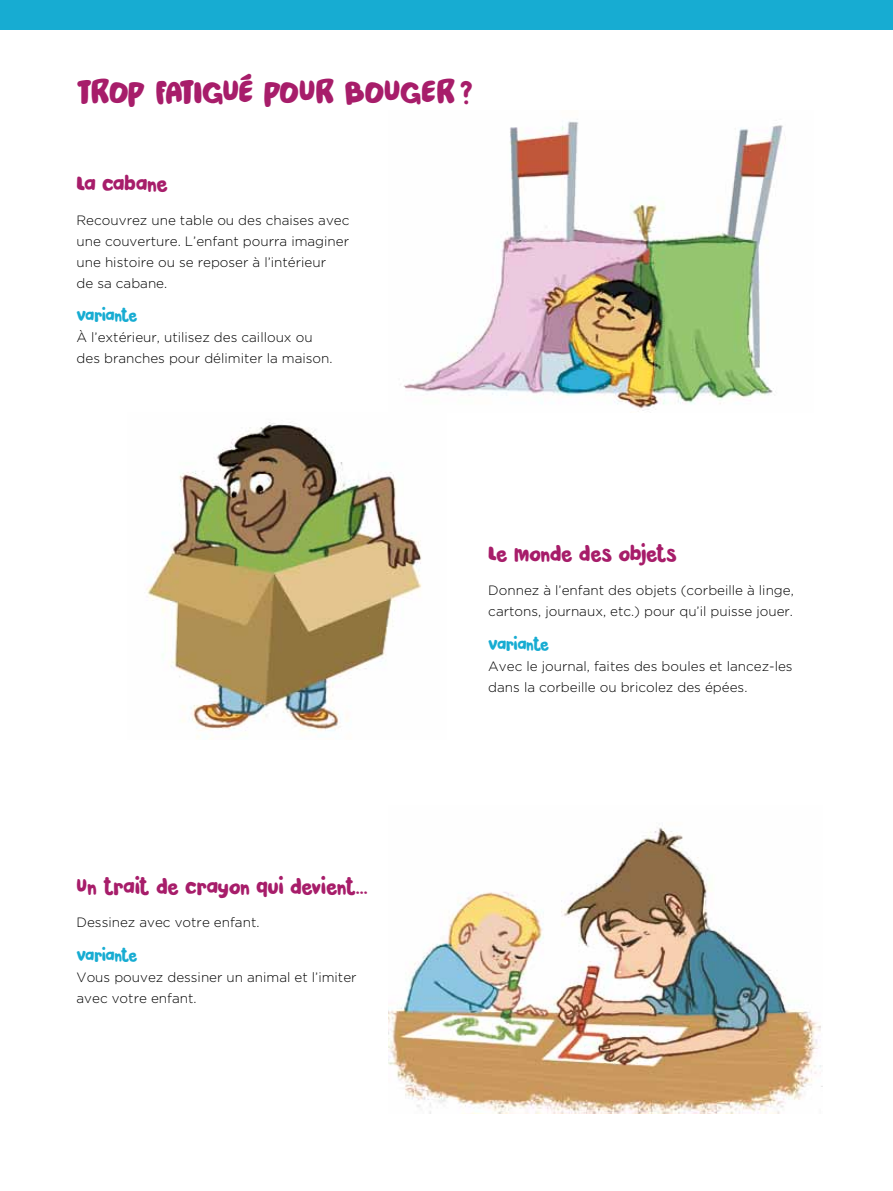
<style>
.page{position:relative;width:893px;height:1191px;background:#fff}
.page>*{position:absolute;margin:0;border:0;box-sizing:border-box;transform-origin:0 0}
.t1{font:33px "Pardesi";letter-spacing:-.025em;color:#a71d6a}
.t2{font:21px "Pardesi";letter-spacing:-.02em;color:#a71d6a}
.t3{font:16.5px "Pardesi";letter-spacing:-.05em;color:#17acd2}
.t4{font:300 13.5px/21px "Gotham";color:#000}
</style>
<div class="page">
<div style="left:0;top:0;width:893px;height:30px;background:#17acd2"></div>
<img style="left:403px;top:121px;width:383px;height:290px">
<img style="left:146px;top:422px;width:276px;height:317px">
<img style="left:388px;top:827px;width:434px;height:286px">
<h1 class="t1" style="left:77px;top:68px;width:398px">TROP FATIGUÉ POUR BOUGER?</h1>
<h2 class="t2" style="left:77px;top:168px;width:93px">LA CABANE</h2>
<p class="t4" style="left:77px;top:209px;width:274px">Recouvrez une table ou des chaises avec une couverture. L’enfant pourra imaginer une histoire ou se reposer à l’intérieur<br>de sa cabane.</p>
<p class="t3" style="left:77px;top:303px;width:62px">VARIANTE</p>
<p class="t4" style="left:77px;top:327px;width:258px">À l’extérieur, utilisez des cailloux ou des branches pour délimiter la maison.</p>
<h2 class="t2" style="left:488px;top:538px;width:190px">LE MONDE DES OBJETS</h2>
<p class="t4" style="left:488px;top:579px;width:307px">Donnez à l’enfant des objets (corbeille à linge, cartons, journaux, etc.) pour qu’il puisse jouer.</p>
<p class="t3" style="left:488px;top:631px;width:62px">VARIANTE</p>
<p class="t4" style="left:488px;top:655px;width:306px">Avec le journal, faites des boules et lancez-les dans la corbeille ou bricolez des épées.</p>
<h2 class="t2" style="left:77px;top:871px;width:293px">UN TRAIT DE CRAYON QUI DEVIENT…</h2>
<p class="t4" style="left:77px;top:912px;width:184px">Dessinez avec votre enfant.</p>
<p class="t3" style="left:77px;top:943px;width:62px">VARIANTE</p>
<p class="t4" style="left:77px;top:966px;width:282px">Vous pouvez dessiner un animal et l’imiter avec votre enfant.</p>
</div>
